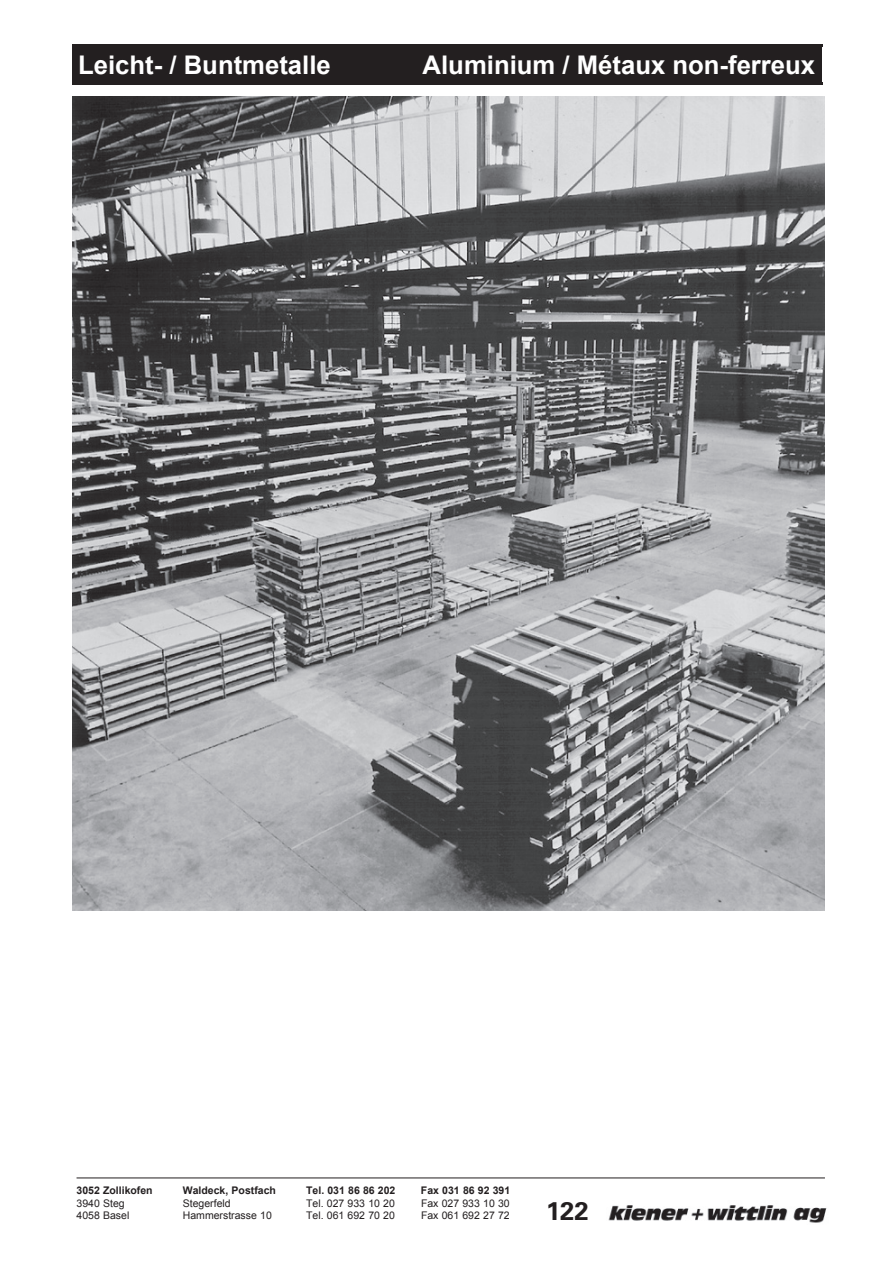
<style>
.page{position:relative;width:893px;height:1263px;background:#fff}
.page>*{position:absolute;margin:0;border:0;box-sizing:border-box;transform-origin:0 0}
.t1{font:700 25.65px "Arial";color:#fff}
.t2{font:700 25.5px "Univers";color:#231f20}
.t3{font:10.5px "Arial";color:#231f20}
.t4{font:700 10.5px "Arial";color:#231f20}
</style>
<div class="page">
<hr style="left:77px;top:1177px;width:748px;height:1px;background:#231f20">
<img style="left:608px;top:1205px;width:219px;height:18px">
<div style="left:74px;top:46px;width:747px;height:37px;background:#231f20"></div>
<hr style="left:72px;top:44px;width:3px;height:41px;background:#231f20">
<hr style="left:819px;top:47px;width:3px;height:38px;background:#231f20">
<hr style="left:75px;top:44px;width:747px;height:3px;background:#231f20">
<hr style="left:75px;top:82px;width:747px;height:3px;background:#231f20">
<img style="left:72px;top:96px;width:753px;height:814px">
<h1 class="t1" style="left:78px;top:48px;width:254px">Leicht- / Buntmetalle</h1>
<h1 class="t1" style="left:423px;top:48px;width:394px">Aluminium / Métaux non-ferreux</h1>
<p class="t4" style="left:77px;top:1183px;width:78px">3052 Zollikofen</p>
<p class="t4" style="left:183px;top:1183px;width:95px">Waldeck, Postfach</p>
<p class="t4" style="left:306px;top:1183px;width:91px">Tel. 031 86 86 202</p>
<p class="t4" style="left:421px;top:1183px;width:91px">Fax 031 86 92 391</p>
<p class="t3" style="left:77px;top:1196px;width:50px">3940 Steg</p>
<p class="t3" style="left:183px;top:1196px;width:49px">Stegerfeld</p>
<p class="t3" style="left:306px;top:1196px;width:90px">Tel. 027 933 10 20</p>
<p class="t3" style="left:421px;top:1196px;width:90px">Fax 027 933 10 30</p>
<p class="t3" style="left:77px;top:1209px;width:54px">4058 Basel</p>
<p class="t3" style="left:183px;top:1209px;width:90px">Hammerstrasse 10</p>
<p class="t3" style="left:306px;top:1209px;width:90px">Tel. 061 692 70 20</p>
<p class="t3" style="left:421px;top:1209px;width:90px">Fax 061 692 27 72</p>
<h2 class="t2" style="left:546px;top:1196px;width:44px">122</h2>
</div>
